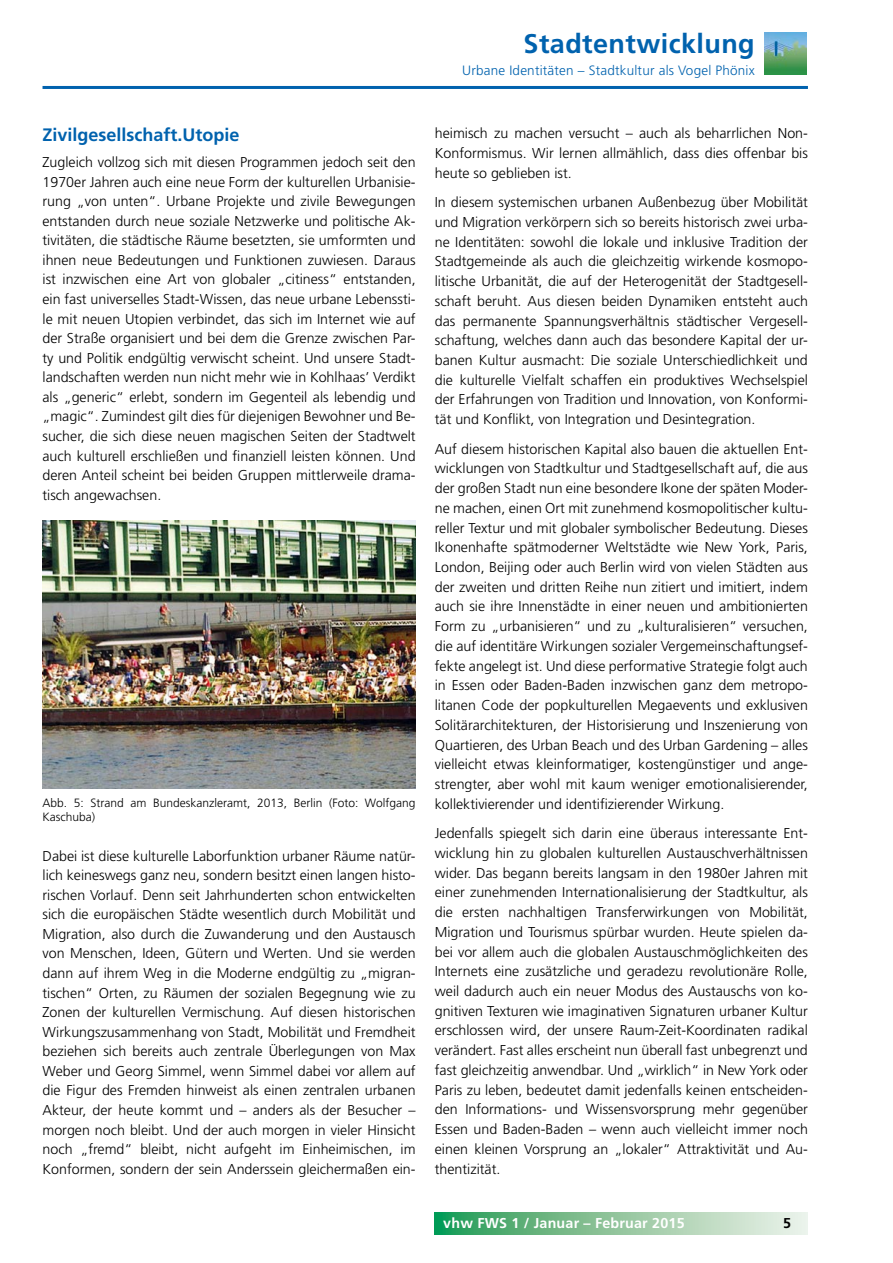
<style>
.page{position:relative;width:893px;height:1263px;background:#fff}
.page>*{position:absolute;margin:0;border:0;box-sizing:border-box;transform-origin:0 0}
.t1{font:700 27px "Frutiger LT";letter-spacing:.015em;color:#0062ae}
.t2{font:700 18px "Frutiger LT";color:#0062ae}
.t3{font:300 14.25px/19.6px "Frutiger LT";color:#000;text-align:justify}
.t4{font:700 14.25px "Frutiger LT";letter-spacing:.015em;color:#fff}
.t5{font:700 14.25px "Frutiger LT";color:#000}
.t6{font:300 13.5px "Frutiger LT";letter-spacing:.015em;color:#0062ae}
.t7{font:300 12px/14.4px "Frutiger CE";color:#000}
</style>
<div class="page">
<hr style="left:43px;top:86px;width:765px;height:3px;background:#0062ae">
<svg style="left:435px;top:1213px;width:373px;height:21px;background:#8ec69f"></svg>
<img style="left:764px;top:32px;width:42px;height:43px">
<img style="left:43px;top:521px;width:373px;height:268px">
<h1 class="t1" style="left:524px;top:28px;width:233px">Stadtentwicklung</h1>
<p class="t6" style="left:462px;top:62px;width:294px">Urbane Identitäten – Stadtkultur als Vogel Phönix</p>
<p class="t2" style="left:43px;top:124px;width:199px">Zivilgesellschaft.Utopie</p>
<p class="t3" style="left:43px;top:153px;width:375px">Zugleich vollzog sich mit diesen Programmen jedoch seit den 1970er Jahren auch eine neue Form der kulturellen Urbanisie&shy;rung „von unten“. Urbane Projekte und zivile Bewegungen entstanden durch neue soziale Netzwerke und politische Ak&shy;tivitäten, die städtische Räume besetzten, sie umformten und ihnen neue Bedeutungen und Funktionen zuwiesen. Daraus ist inzwischen eine Art von globaler „citiness“ entstanden, ein fast universelles Stadt-Wissen, das neue urbane Lebenssti&shy;le mit neuen Utopien verbindet, das sich im Internet wie auf der Straße organisiert und bei dem die Grenze zwischen Par&shy;ty und Politik endgültig verwischt scheint. Und unsere Stadt&shy;landschaften werden nun nicht mehr wie in Kohlhaas’ Verdikt als „generic“ erlebt, sondern im Gegenteil als lebendig und „magic“. Zumindest gilt dies für diejenigen Bewohner und Be&shy;sucher, die sich diese neuen magischen Seiten der Stadtwelt auch kulturell erschließen und finanziell leisten können. Und deren Anteil scheint bei beiden Gruppen mittlerweile drama&shy;tisch angewachsen.</p>
<p class="t7" style="left:43px;top:795px;width:375px">Abb. 5: Strand am Bundeskanzleramt, 2013, Berlin (Foto: Wolfgang<br>Kaschuba)</p>
<p class="t3" style="left:43px;top:846px;width:375px">Dabei ist diese kulturelle Laborfunktion urbaner Räume natür&shy;lich keineswegs ganz neu, sondern besitzt einen langen histo&shy;rischen Vorlauf. Denn seit Jahrhunderten schon entwickelten sich die europäischen Städte wesentlich durch Mobilität und Migration, also durch die Zuwanderung und den Austausch von Menschen, Ideen, Gütern und Werten. Und sie werden dann auf ihrem Weg in die Moderne endgültig zu „migran&shy;tischen“ Orten, zu Räumen der sozialen Begegnung wie zu Zonen der kulturellen Vermischung. Auf diesen historischen Wirkungszusammenhang von Stadt, Mobilität und Fremdheit beziehen sich bereits auch zentrale Überlegungen von Max Weber und Georg Simmel, wenn Simmel dabei vor allem auf die Figur des Fremden hinweist als einen zentralen urbanen Akteur, der heute kommt und – anders als der Besucher – morgen noch bleibt. Und der auch morgen in vieler Hinsicht noch „fremd“ bleibt, nicht aufgeht im Einheimischen, im Konformen, sondern der sein Anderssein gleichermaßen ein-</p>
<p class="t3" style="left:435px;top:124px;width:375px">heimisch zu machen versucht – auch als beharrlichen Non-Konformismus. Wir lernen allmählich, dass dies offenbar bis heute so geblieben ist.</p>
<p class="t3" style="left:435px;top:193px;width:375px">In diesem systemischen urbanen Außenbezug über Mobilität und Migration verkörpern sich so bereits historisch zwei urba&shy;ne Identitäten: sowohl die lokale und inklusive Tradition der Stadtgemeinde als auch die gleichzeitig wirkende kosmopo&shy;litische Urbanität, die auf der Heterogenität der Stadtgesell&shy;schaft beruht. Aus diesen beiden Dynamiken entsteht auch das permanente Spannungsverhältnis städtischer Vergesell&shy;schaftung, welches dann auch das besondere Kapital der ur&shy;banen Kultur ausmacht: Die soziale Unterschiedlichkeit und die kulturelle Vielfalt schaffen ein produktives Wechselspiel der Erfahrungen von Tradition und Innovation, von Konformi&shy;tät und Konflikt, von Integration und Desintegration.</p>
<p class="t3" style="left:435px;top:439px;width:375px">Auf diesem historischen Kapital also bauen die aktuellen Ent&shy;wicklungen von Stadtkultur und Stadtgesellschaft auf, die aus der großen Stadt nun eine besondere Ikone der späten Moder&shy;ne machen, einen Ort mit zunehmend kosmopolitischer kultu&shy;reller Textur und mit globaler symbolischer Bedeutung. Dieses Ikonenhafte spätmoderner Weltstädte wie New York, Paris, London, Beijing oder auch Berlin wird von vielen Städten aus der zweiten und dritten Reihe nun zitiert und imitiert, indem auch sie ihre Innenstädte in einer neuen und ambitionierten Form zu „urbanisieren“ und zu „kulturalisieren“ versuchen, die auf identitäre Wirkungen sozialer Vergemeinschaftungsef&shy;fekte angelegt ist. Und diese performative Strategie folgt auch in Essen oder Baden-Baden inzwischen ganz dem metropo&shy;litanen Code der popkulturellen Megaevents und exklusiven Solitärarchitekturen, der Historisierung und Inszenierung von Quartieren, des Urban Beach und des Urban Gardening – alles vielleicht etwas kleinformatiger, kostengünstiger und ange&shy;strengter, aber wohl mit kaum weniger emotionalisierender, kollektivierender und identifizierender Wirkung.</p>
<p class="t3" style="left:435px;top:824px;width:375px">Jedenfalls spiegelt sich darin eine überaus interessante Ent&shy;wicklung hin zu globalen kulturellen Austauschverhältnissen wider. Das begann bereits langsam in den 1980er Jahren mit einer zunehmenden Internationalisierung der Stadtkultur, als die ersten nachhaltigen Transferwirkungen von Mobilität, Migration und Tourismus spürbar wurden. Heute spielen da&shy;bei vor allem auch die globalen Austauschmöglichkeiten des Internets eine zusätzliche und geradezu revolutionäre Rolle, weil dadurch auch ein neuer Modus des Austauschs von ko&shy;gnitiven Texturen wie imaginativen Signaturen urbaner Kultur erschlossen wird, der unsere Raum-Zeit-Koordinaten radikal verändert. Fast alles erscheint nun überall fast unbegrenzt und fast gleichzeitig anwendbar. Und „wirklich“ in New York oder Paris zu leben, bedeutet damit jedenfalls keinen entscheiden&shy;den Informations- und Wissensvorsprung mehr gegenüber Essen und Baden-Baden – wenn auch vielleicht immer noch einen kleinen Vorsprung an „lokaler“ Attraktivität und Au&shy;thentizität.</p>
<p class="t4" style="left:443px;top:1215px;width:243px">vhw FWS 1 / Januar – Februar 2015</p>
<p class="t5" style="left:783px;top:1214px;width:9px">5</p>
</div>
